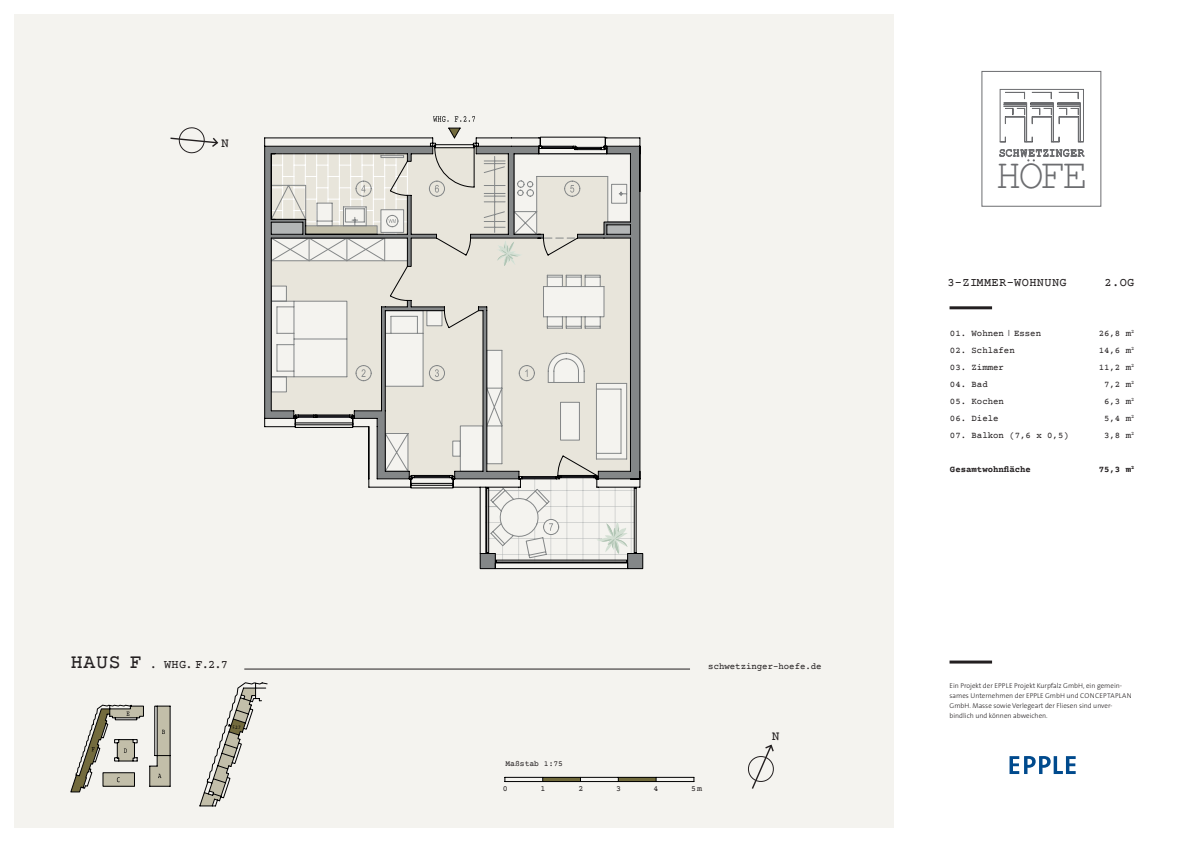
<style>
.page{position:relative;width:1191px;height:842px;background:#fff}
.page>*{position:absolute;margin:0;border:0;box-sizing:border-box;transform-origin:0 0}
.t1{font:42.5px "Courier New";color:#6c6d70}
.t2{font:13px "Courier Prime";color:#231f20}
.t3{font:12px "Courier Prime";letter-spacing:.03em;color:#231f20}
.t4{font:9px "Courier Prime";color:#231f20}
.t5{font:700 9px "Courier Prime";color:#231f20}
.t6{font:8.2px "Courier Prime";color:#231f20}
.t7{font:8px "Courier Prime";color:#231f20}
.t8{font:300 7px/10px "The Sans B W3";color:#231f20}
.t9{font:5px "The Sans B W5 Plain";color:#000001;scale:.78 1}
.s1{font-size:20px}
.s2{font-family:"The Sans B W3";font-weight:300}
</style>
<div class="page">
<div style="left:14px;top:14px;width:879px;height:814px;background:#f4f3ef"></div>
<hr style="left:949px;top:306px;width:43px;height:3px;background:#231f20">
<hr style="left:949px;top:660px;width:43px;height:3px;background:#231f20">
<svg style="left:1009px;top:756px;width:66px;height:18px"></svg>
<div style="left:981px;top:71px;width:120px;height:136px;border:1px solid #6c6d70"></div>
<svg style="left:999px;top:92px;width:84px;height:51px"></svg>
<div style="left:999px;top:89px;width:84px;height:53px;border:1px solid #6c6d70"></div>
<svg style="left:999px;top:149px;width:85px;height:12px"></svg>
<hr style="left:244px;top:669px;width:446px;height:1px;background:#231f20">
<hr style="left:542px;top:777px;width:38px;height:4px;background:#70693b">
<hr style="left:618px;top:777px;width:38px;height:4px;background:#70693b">
<hr style="left:505px;top:781px;width:189px;height:1px;background:#000001">
<hr style="left:505px;top:777px;width:189px;height:1px;background:#000001">
<svg style="left:748px;top:744px;width:26px;height:45px"></svg>
<svg style="left:71px;top:705px;width:99px;height:87px"></svg>
<svg style="left:200px;top:682px;width:67px;height:124px"></svg>
<svg style="left:170px;top:127px;width:49px;height:27px"></svg>
<svg style="left:264px;top:127px;width:379px;height:442px"></svg>
<svg style="left:354px;top:300px;width:91px;height:179px"></svg>
<svg style="left:429px;top:181px;width:16px;height:16px"></svg>
<svg style="left:271px;top:154px;width:136px;height:80px"></svg>
<svg style="left:433px;top:116px;width:15px;height:6px"></svg>
<svg style="left:455px;top:116px;width:20px;height:6px"></svg>
<svg style="left:454px;top:146px;width:186px;height:417px"></svg>
<h2 class="t2" style="left:221px;top:135px;width:9px">N</h2>
<h3 class="t3" style="left:71px;top:657px;width:158px"><span class="s1">HAUS F</span> . WHG. F.2.7</h3>
<p class="t9" style="left:233px;top:724px;width:12px">F.2.7</p>
<p class="t4" style="left:708px;top:661px;width:115px">schwetzinger-hoefe.de</p>
<p class="t7" style="left:505px;top:759px;width:59px">Maßstab 1:75</p>
<p class="t6" style="left:503px;top:784px;width:6px">0</p>
<p class="t6" style="left:540px;top:784px;width:6px">1</p>
<p class="t6" style="left:578px;top:784px;width:6px">2</p>
<p class="t6" style="left:616px;top:784px;width:6px">3</p>
<p class="t6" style="left:653px;top:784px;width:6px">4</p>
<p class="t6" style="left:691px;top:784px;width:12px">5 m</p>
<h2 class="t2" style="left:772px;top:729px;width:9px">N</h2>
<h1 class="t1" style="left:996px;top:148px;width:94px">HOFE</h1>
<h3 class="t3" style="left:947px;top:276px;width:121px">3-ZIMMER-WOHNUNG</h3>
<h3 class="t3" style="left:1104px;top:276px;width:31px">2.OG</h3>
<p class="t4" style="left:950px;top:328px;width:93px">01. Wohnen <span class="s2">I</span> Essen</p>
<p class="t4" style="left:1098px;top:328px;width:37px">26,8 m<sup>2</sup></p>
<p class="t4" style="left:950px;top:345px;width:66px">02. Schlafen</p>
<p class="t4" style="left:1098px;top:345px;width:37px">14,6 m<sup>2</sup></p>
<p class="t4" style="left:950px;top:362px;width:55px">03. Zimmer</p>
<p class="t4" style="left:1098px;top:362px;width:37px">11,2 m<sup>2</sup></p>
<p class="t4" style="left:950px;top:379px;width:39px">04. Bad</p>
<p class="t4" style="left:1104px;top:379px;width:32px">7,2 m<sup>2</sup></p>
<p class="t4" style="left:950px;top:396px;width:55px">05. Kochen</p>
<p class="t4" style="left:1104px;top:396px;width:32px">6,3 m<sup>2</sup></p>
<p class="t4" style="left:950px;top:413px;width:50px">06. Diele</p>
<p class="t4" style="left:1104px;top:413px;width:32px">5,4 m<sup>2</sup></p>
<p class="t4" style="left:950px;top:430px;width:120px">07. Balkon (7,6 x 0,5)</p>
<p class="t4" style="left:1104px;top:430px;width:32px">3,8 m<sup>2</sup></p>
<p class="t5" style="left:950px;top:464px;width:82px">Gesamtwohnfläche</p>
<p class="t5" style="left:1098px;top:464px;width:37px">75,3 m<sup>2</sup></p>
<p class="t8" style="left:949px;top:680px;width:184px">Ein Projekt der EPPLE Projekt Kurpfalz GmbH, ein gemein&shy;sames Unternehmen der EPPLE GmbH und CONCEPTAPLAN GmbH. Masse sowie Verlegeart der Fliesen sind unver&shy;bindlich und können abweichen.</p>
</div>
